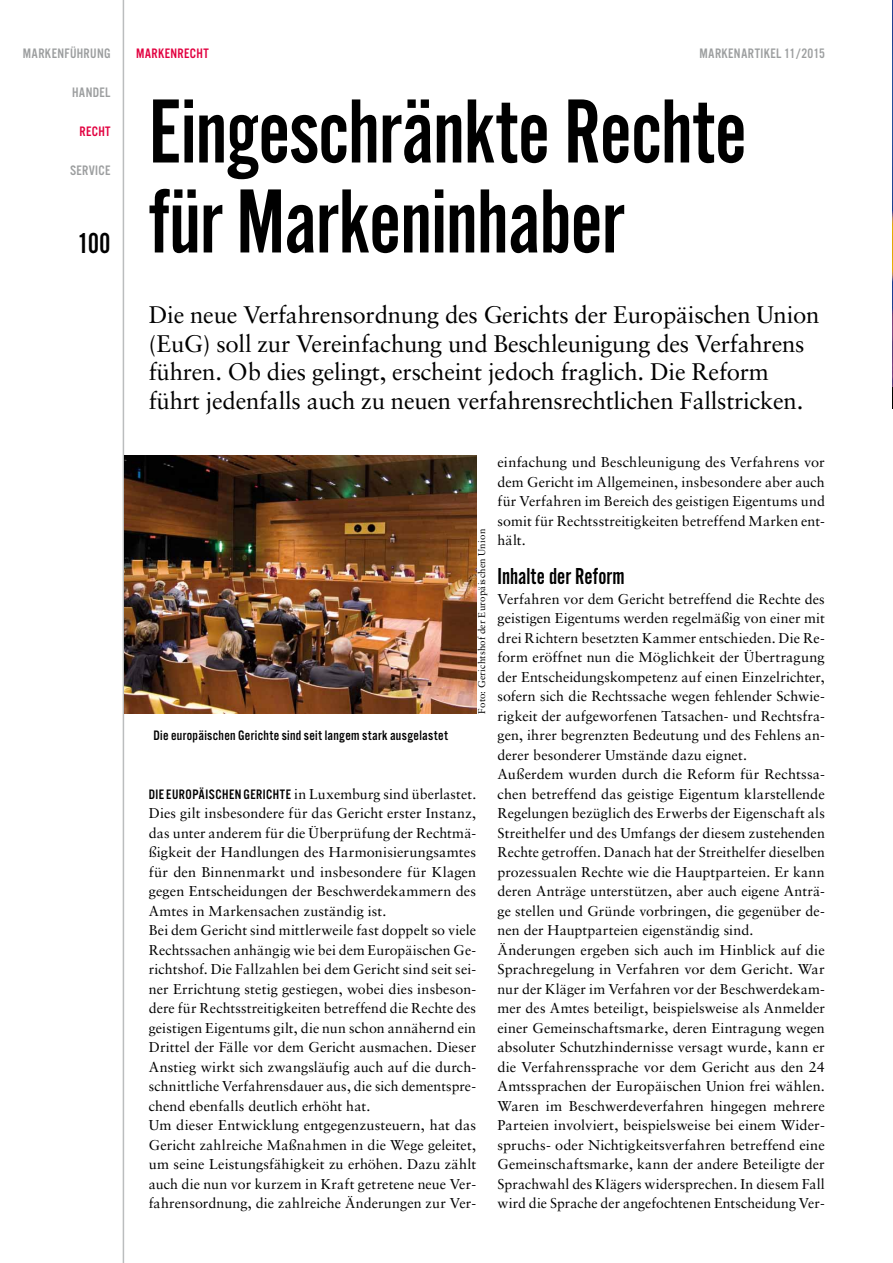
<style>
.page{position:relative;width:893px;height:1263px;background:#fff}
.page>*{position:absolute;margin:0;border:0;box-sizing:border-box;transform-origin:0 0}
.t1{font:94.5px/90px "Alternate Got No 2 D";letter-spacing:-.01em;color:#000}
.t2{font:30px "Alternate Got No 2 D";color:#000}
.t3{font:24px/28.5px "Sabon";letter-spacing:-.01em;color:#000}
.t4{font:24px "Alternate Got No 2 D";color:#000}
.t5{font:14.25px/19.5px "Sabon";letter-spacing:.005em;color:#000}
.t6{font:14.25px "Alternate Got No 3 D";letter-spacing:.02em;color:#000}
.t7{font:14.25px "Alternate Got No 3 D";letter-spacing:.025em;color:#9c9e9f}
.t8{font:14.25px "Alternate Got No 3 D";letter-spacing:.025em;color:#e20040}
.t9{font:9.75px "Sabon";letter-spacing:.015em;color:#000}
.s1{font-family:"Alternate Got No 3 D"}
</style>
<div class="page">
<hr style="left:123px;top:0;width:1px;height:1263px;background:#bbbdbe">
<img style="left:125px;top:455px;width:351px;height:259px">
<img style="left:892px;top:0;width:1px;height:408px">
<p class="t7" style="left:23px;top:46px;width:62px">MARKENFÜHRUN</p>
<p class="t7" style="left:104px;top:46px;width:8px">G</p>
<p class="t7" style="left:72px;top:85px;width:40px">HANDEL</p>
<p class="t8" style="left:79px;top:124px;width:8px">RECHT</p>
<p class="t7" style="left:70px;top:163px;width:32px">SERVICE</p>
<h2 class="t2" style="left:78px;top:227px;width:34px">100</h2>
<p class="t8" style="left:136px;top:46px;width:74px">markenrecht</p>
<p class="t7" style="left:699px;top:46px;width:127px">Markenartikel 11/2015</p>
<h1 class="t1" style="left:149px;top:86px;width:600px">Eingeschränkte Rechte für Markeninhaber</h1>
<p class="t3" style="left:149px;top:300px;width:672px">Die neue Verfahrensordnung des Gerichts der Europäischen Union (EuG) soll zur Vereinfachung und Beschleunigung des Verfahrens führen. Ob dies gelingt, erscheint jedoch fraglich. Die Reform führt jedenfalls auch zu neuen verfahrensrechtlichen Fallstricken.</p>
<p class="t6" style="left:153px;top:728px;width:296px">Die europäischen Gerichte sind seit langem stark ausgelastet</p>
<p class="t9" style="left:476px;top:713px;width:186px;rotate:-90deg">Foto: Gerichtshof der Europäischen Union</p>
<p class="t5" style="left:149px;top:784px;width:329px"><span class="s1">Die Europäischen Gerichte</span> in Luxemburg sind überlastet.<br>Dies gilt insbesondere für das Gericht erster Instanz, das unter anderem für die Überprüfung der Rechtmä&shy;ßigkeit der Handlungen des Harmonisierungsamtes für den Binnenmarkt und insbesondere für Klagen gegen Entscheidungen der Beschwerdekammern des Amtes in Markensachen zuständig ist.<br>Bei dem Gericht sind mittlerweile fast doppelt so viele Rechtssachen anhängig wie bei dem Europäischen Ge&shy;richtshof. Die Fallzahlen bei dem Gericht sind seit sei&shy;ner Errichtung stetig gestiegen, wobei dies insbeson&shy;dere für Rechtsstreitigkeiten betreffend die Rechte des geistigen Eigentums gilt, die nun schon annähernd ein Drittel der Fälle vor dem Gericht ausmachen. Dieser Anstieg wirkt sich zwangsläufig auch auf die durch&shy;schnittliche Verfahrensdauer aus, die sich dementspre&shy;chend ebenfalls deutlich erhöht hat.<br>Um dieser Entwicklung entgegenzusteuern, hat das Gericht zahlreiche Maßnahmen in die Wege geleitet, um seine Leistungsfähigkeit zu erhöhen. Dazu zählt auch die nun vor kurzem in Kraft getretene neue Ver&shy;fahrensordnung, die zahlreiche Änderungen zur Ver-</p>
<p class="t5" style="left:497px;top:452px;width:329px;text-align:justify">einfachung und Beschleunigung des Verfahrens vor dem Gericht im Allgemeinen, insbesondere aber auch für Verfahren im Bereich des geistigen Eigentums und somit für Rechtsstreitigkeiten betreffend Marken ent&shy;hält.</p>
<h3 class="t4" style="left:497px;top:564px;width:129px">Inhalte der Reform</h3>
<p class="t5" style="left:497px;top:589px;width:329px">Verfahren vor dem Gericht betreffend die Rechte des geistigen Eigentums werden regelmäßig von einer mit drei Richtern besetzten Kammer entschieden. Die Re&shy;form eröffnet nun die Möglichkeit der Übertragung der Entscheidungskompetenz auf einen Einzelrichter, sofern sich die Rechtssache wegen fehlender Schwie&shy;rigkeit der aufgeworfenen Tatsachen- und Rechtsfra&shy;gen, ihrer begrenzten Bedeutung und des Fehlens an&shy;derer besonderer Umstände dazu eignet.<br>Außerdem wurden durch die Reform für Rechtssa&shy;chen betreffend das geistige Eigentum klarstellende Regelungen bezüglich des Erwerbs der Eigenschaft als Streithelfer und des Umfangs der diesem zustehenden Rechte getroffen. Danach hat der Streithelfer dieselben prozessualen Rechte wie die Hauptparteien. Er kann deren Anträge unterstützen, aber auch eigene Anträ&shy;ge stellen und Gründe vorbringen, die gegenüber de&shy;nen der Hauptparteien eigenständig sind.<br>Änderungen ergeben sich auch im Hinblick auf die Sprachregelung in Verfahren vor dem Gericht. War nur der Kläger im Verfahren vor der Beschwerdekam&shy;mer des Amtes beteiligt, beispielsweise als Anmelder einer Gemeinschaftsmarke, deren Eintragung wegen absoluter Schutzhindernisse versagt wurde, kann er die Verfahrenssprache vor dem Gericht aus den 24<br>Amtssprachen der Europäischen Union frei wählen.<br>Waren im Beschwerdeverfahren hingegen mehrere Parteien involviert, beispielsweise bei einem Wider&shy;spruchs- oder Nichtigkeitsverfahren betreffend eine Gemeinschaftsmarke, kann der andere Beteiligte der Sprachwahl des Klägers widersprechen. In diesem Fall wird die Sprache der angefochtenen Entscheidung Ver-</p>
</div>
